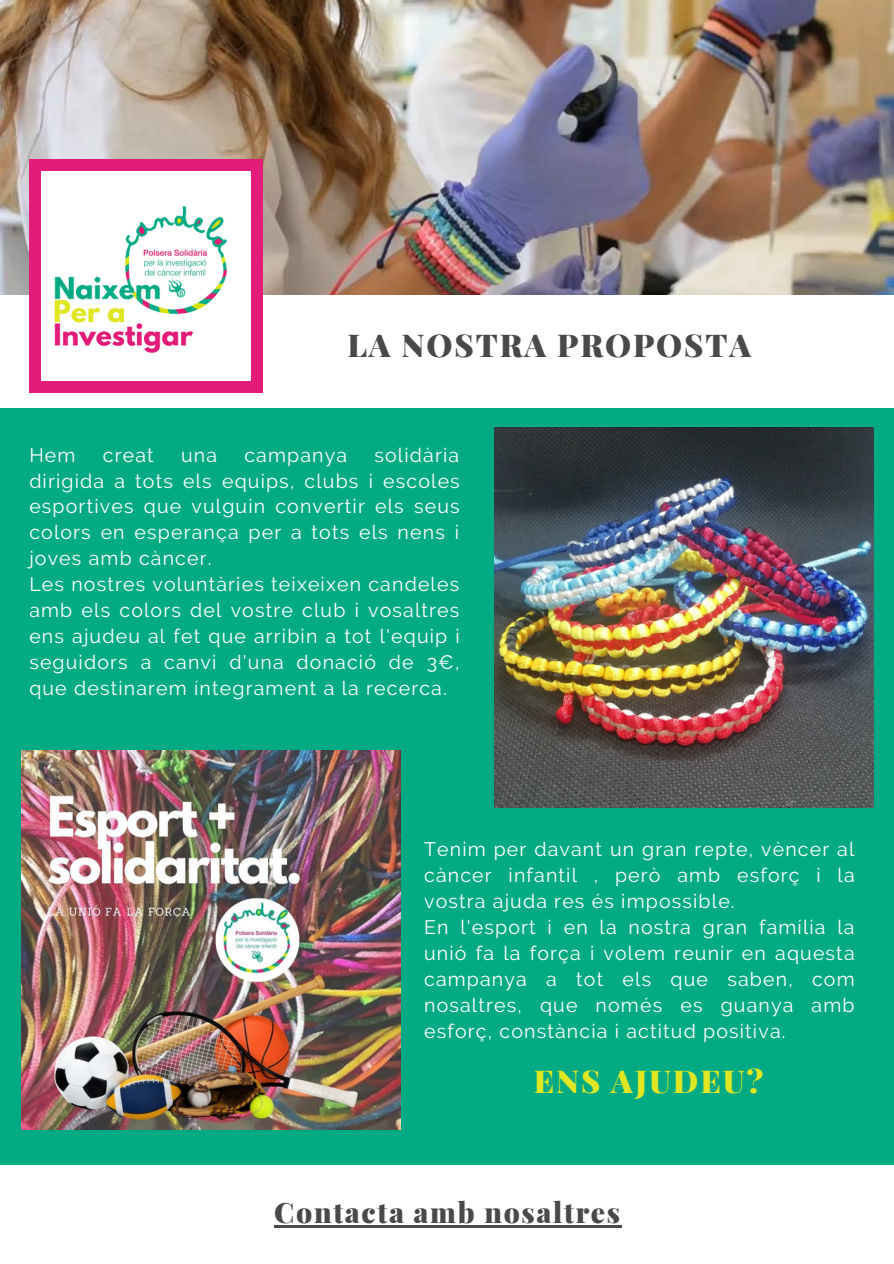
<style>
.page{position:relative;width:894px;height:1264px;background:#fff}
.page>*{position:absolute;margin:0;border:0;box-sizing:border-box;transform-origin:0 0}
.t1{font:900 31.5px "Playfair Display";letter-spacing:.06em;color:#494949}
.t2{font:900 31.5px "Playfair Display";letter-spacing:.06em;color:#e0e722}
.t3{font:900 28.2px "Playfair Display";letter-spacing:.06em;color:#494949}
.t4{font:19.5px/26px "Raleway";letter-spacing:.06em;color:#fff;text-align:justify}
</style>
<div class="page">
<div style="left:0;top:409px;width:893px;height:397px;background:#00ab84"></div>
<div style="left:0;top:786px;width:893px;height:379px;background:#00ab84"></div>
<img style="left:0;top:0;width:893px;height:294px">
<div style="left:29px;top:159px;width:234px;height:234px;background:#e31c79"></div>
<img style="left:494px;top:428px;width:379px;height:379px">
<img style="left:41px;top:171px;width:209px;height:209px">
<img style="left:21px;top:751px;width:379px;height:378px">
<hr style="left:274px;top:1225px;width:347px;height:2px;background:#494949">
<p class="t1" style="left:347px;top:323px;width:405px">LA NOSTRA PROPOSTA</p>
<p class="t4" style="left:29px;top:442px;width:432px;text-indent:345px">solidària dirigida a tots els equips, clubs i escoles esportives que vulguin convertir els seus colors en esperança per a tots els nens i joves amb càncer.</p>
<p class="t4" style="left:29px;top:571px;width:432px">Les nostres voluntàries teixeixen candeles amb els colors del vostre club i vosaltres ens ajudeu al fet que arribin a tot l'equip i seguidors a canvi d'una donació de 3€, que destinarem íntegrament a la recerca.</p>
<p class="t4" style="left:29px;top:442px;width:48px">Hem</p>
<p class="t4" style="left:103px;top:442px;width:52px">creat</p>
<p class="t4" style="left:181px;top:442px;width:37px">una</p>
<p class="t4" style="left:244px;top:442px;width:104px">campanya</p>
<p class="t4" style="left:424px;top:836px;width:432px">Tenim per davant un gran repte, vèncer al càncer infantil , però amb esforç i la vostra ajuda res és impossible.</p>
<p class="t4" style="left:424px;top:914px;width:432px">En l'esport i en la nostra gran família la unió fa la força i volem reunir en aquesta campanya a tot els que saben, com nosaltres, que només es guanya amb esforç, constància i actitud positiva.</p>
<p class="t2" style="left:533px;top:1058px;width:231px">ENS AJUDEU?</p>
<p class="t3" style="left:274px;top:1192px;width:347px">Contacta amb nosaltres</p>
</div>
